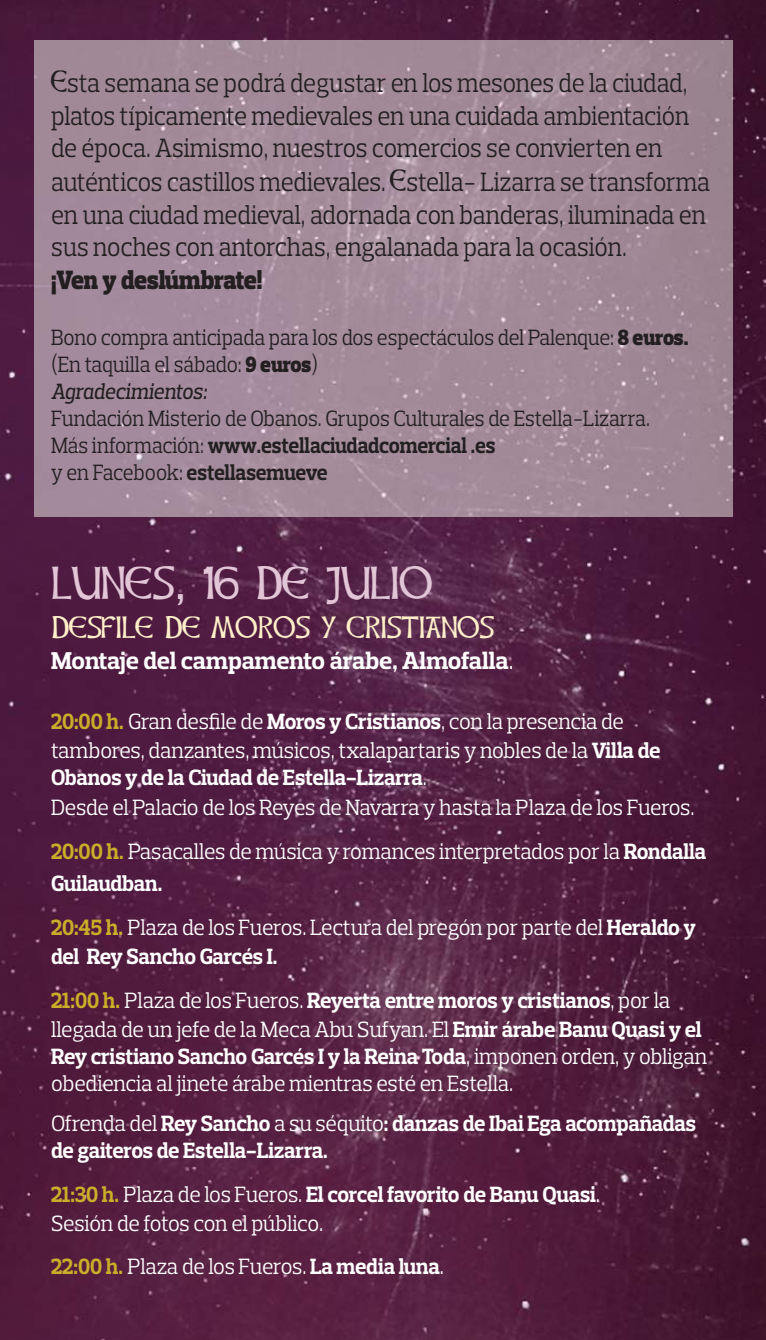
<style>
.page{position:relative;width:766px;height:1340px;background:#fff}
.page>*{position:absolute;margin:0;border:0;box-sizing:border-box;transform-origin:0 0}
.t1{font:40.5px "Celtic Hand";color:#e2c6d8}
.t2{font:27px/32.9px "Prelo Slab";letter-spacing:-.01em;color:#231f20;scale:.9 1}
.t3{font:27px "Celtic Hand";color:#fff0c9}
.t4{font:900 27px "Prelo Slab";letter-spacing:-.015em;color:#231f20;scale:.9 1}
.t5{font:700 24.75px "Prelo Slab";letter-spacing:-.01em;color:#fff}
.t6{font:22.5px/27.9px "Prelo Slab";letter-spacing:-.015em;color:#fff;scale:.95 1}
.t7{font:22.5px/27px "Prelo Slab";letter-spacing:-.01em;color:#231f20;scale:.9 1}
.t8{font:700 22.5px/43.6px "Prelo Slab";letter-spacing:-.015em;color:#fff;scale:.95 1}
.s1{font-family:"Celtic Hand"}
.s2{font-weight:900}
.s3{font-weight:500;font-style:italic}
.s4{font-weight:700}
.s5{font-family:"Lucida Grande"}
.s6{font-family:"Prelo";font-weight:400}
.s7{font-weight:700;color:#caad28}
.s8{color:#caad28}
.s9{font-weight:400}
</style>
<div class="page">
<img style="left:0;top:0;width:765px;height:1339px">
<img style="left:34px;top:41px;width:698px;height:476px">
<p class="t2" style="left:51px;top:69px;width:733px"><span class="s1">E</span>sta semana se podrá degustar en los mesones de la ciudad, platos típicamente medievales en una cuidada ambientación de época. Asimismo, nuestros comercios se convierten en auténticos castillos medievales. <span class="s1">E</span>stella- Lizarra se transforma en una ciudad medieval, adornada con banderas, iluminada en sus noches con antorchas, engalanada para la ocasión.</p>
<p class="t4" style="left:51px;top:264px;width:236px">¡Ven y deslúmbrate!</p>
<p class="t7" style="left:51px;top:326px;width:709px">Bono compra anticipada para los dos espectáculos del Palenque: <span class="s2">8 euros. </span>(En taquilla el sábado: <span class="s2">9 euros</span>)<br><span class="s3">Agradecimientos:</span></p>
<p class="t7" style="left:51px;top:407px;width:666px">Fundación Misterio de Obanos. Grupos Culturales de Estella-Lizarra.<br>Más información: <span class="s4">www.estellaciudadcomercial .es<br></span>y en Facebook: <span class="s4">estellasemueve</span></p>
<h1 class="t1" style="left:51px;top:561px;width:382px">LUNES<span class="s5">,</span> 16 DE JULIO</h1>
<p class="t3" style="left:51px;top:612px;width:444px">DESFILE DE MOROS Y CRISTIANOS</p>
<p class="t5" style="left:51px;top:652px;width:464px">Montaje del campamento árabe, Almofalla<span class="s6">.</span></p>
<p class="t6" style="left:51px;top:709px;width:642px"><span class="s7">20:00 h.</span> Gran desfile de <span class="s4">Moros y Cristianos</span>, con la presencia de tambores, danzantes, músicos, txalapartaris y nobles de la <span class="s4">Villa de<br>Obanos y de la Ciudad de Estella-Lizarra</span>.</p>
<p class="t6" style="left:51px;top:787px;width:690px;line-height:43.6px">Desde el Palacio de los Reyes de Navarra y hasta la Plaza de los Fueros.<br><span class="s7">20:00 h.</span> Pasacalles de música y romances interpretados por la <span class="s4">Rondalla</span></p>
<p class="t6" style="left:51px;top:863px;width:680px;line-height:43.6px"><span class="s4">Guilaudban.<br></span><span class="s7">20:45 h.</span> Plaza de los Fueros. Lectura del pregón por parte del <span class="s4">Heraldo y</span></p>
<p class="t8" style="left:51px;top:936px;width:653px">del Rey Sancho Garcés I.<br><span class="s8">21:00 h.</span> <span class="s9">Plaza de los Fueros.</span> Reyerta entre moros y cristianos<span class="s9">, por la</span></p>
<p class="t6" style="left:51px;top:1017px;width:692px;line-height:27px">llegada de un jefe de la Meca Abu Sufyan. El <span class="s4">Emir árabe Banu Quasi y el<br>Rey cristiano Sancho Garcés I y la Reina Toda</span>, imponen orden, y obligan obediencia al jinete árabe mientras esté en Estella.</p>
<p class="t8" style="left:51px;top:1111px;width:680px;line-height:27px"><span class="s9">Ofrenda del</span> Rey Sancho <span class="s9">a su séquito</span>: danzas de Ibai Ega acompañadas de gaiteros de Estella-Lizarra.</p>
<p class="t6" style="left:51px;top:1181px;width:579px;line-height:29px"><span class="s7">21:30 h.</span> Plaza de los Fueros. <span class="s4">El corcel favorito de Banu Quasi</span>.<br>Sesión de fotos con el público.</p>
<p class="t6" style="left:51px;top:1254px;width:415px"><span class="s7">22:00 h.</span> Plaza de los Fueros. <span class="s4">La media luna</span>.</p>
</div>
